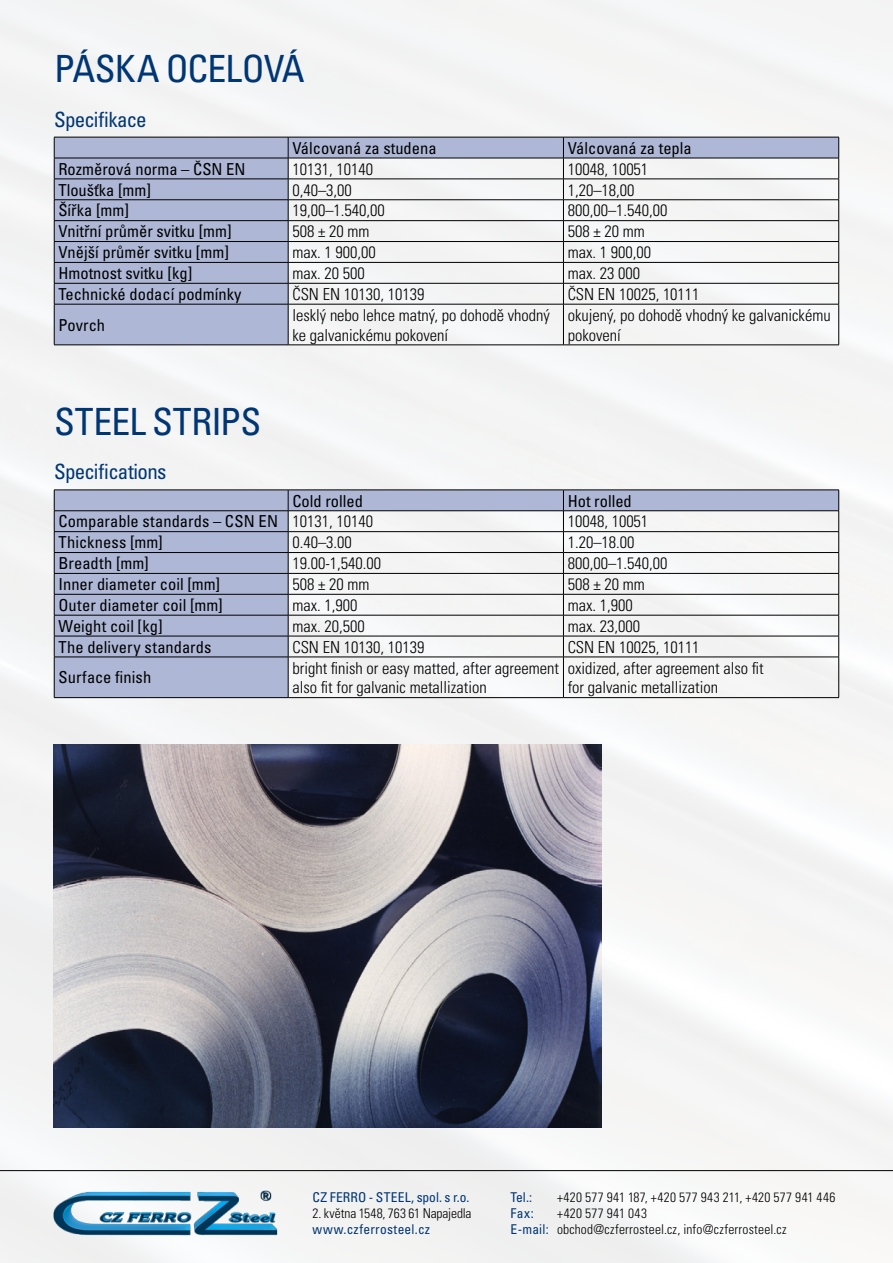
<style>
.page{position:relative;width:893px;height:1263px;background:#f4f5f5}
.page>*{position:absolute;margin:0;border:0;box-sizing:border-box;transform-origin:0 0}
.t1{font:condensed 37.5px "Univers CE";letter-spacing:-.01em;color:#003674}
.t2{font:condensed 21px "Univers CE";letter-spacing:-.035em;color:#003674}
.t3{font:300 condensed 16.5px/19.8px "Univers CE";color:#000}
.t4{font:condensed 16.5px "Univers CE";color:#000}
.t5{font:300 condensed 13.5px/16.2px "Univers CE";letter-spacing:.015em;color:#000}
.t6{font:condensed 13.5px "Univers CE";letter-spacing:.015em;color:#003674}
.t7{font:300 condensed 13.5px "Univers CE";letter-spacing:-.005em;color:#000}
.s1{font-weight:300}
.s2{font-weight:400;color:#003674}
</style>
<div class="page">
<img style="left:53px;top:1187px;width:225px;height:49px">
<hr style="left:0;top:1170px;width:893px;height:1px;background:#000">
<div style="left:55px;top:138px;width:233px;height:207px;background:#aeb8d6"></div>
<hr style="left:54px;top:137px;width:234px;height:1px;background:#000">
<hr style="left:54px;top:158px;width:234px;height:1px;background:#000">
<hr style="left:54px;top:179px;width:234px;height:1px;background:#000">
<hr style="left:54px;top:199px;width:234px;height:1px;background:#000">
<hr style="left:54px;top:220px;width:234px;height:1px;background:#000">
<hr style="left:54px;top:241px;width:234px;height:1px;background:#000">
<hr style="left:54px;top:262px;width:234px;height:1px;background:#000">
<hr style="left:54px;top:283px;width:234px;height:1px;background:#000">
<svg style="left:54px;top:137px;width:1px;height:167px"></svg>
<hr style="left:54px;top:304px;width:234px;height:1px;background:#000">
<hr style="left:54px;top:304px;width:1px;height:41px;background:#000">
<hr style="left:288px;top:304px;width:275px;height:1px;background:#000">
<hr style="left:288px;top:304px;width:1px;height:41px;background:#000">
<hr style="left:563px;top:304px;width:276px;height:1px;background:#000">
<hr style="left:563px;top:304px;width:1px;height:41px;background:#000">
<hr style="left:838px;top:304px;width:1px;height:41px;background:#000">
<hr style="left:54px;top:345px;width:234px;height:1px;background:#000">
<hr style="left:288px;top:345px;width:275px;height:1px;background:#000">
<hr style="left:563px;top:345px;width:276px;height:1px;background:#000">
<svg style="left:288px;top:137px;width:551px;height:167px"></svg>
<hr style="left:288px;top:158px;width:275px;height:1px;background:#000">
<hr style="left:563px;top:158px;width:276px;height:1px;background:#000">
<svg style="left:55px;top:491px;width:783px;height:206px;fill:#f2f2f3"></svg>
<hr style="left:54px;top:531px;width:234px;height:1px;background:#000">
<hr style="left:288px;top:531px;width:275px;height:1px;background:#000">
<hr style="left:563px;top:531px;width:276px;height:1px;background:#000">
<hr style="left:54px;top:552px;width:234px;height:1px;background:#000">
<hr style="left:288px;top:552px;width:275px;height:1px;background:#000">
<hr style="left:563px;top:552px;width:276px;height:1px;background:#000">
<hr style="left:54px;top:573px;width:234px;height:1px;background:#000">
<hr style="left:288px;top:573px;width:275px;height:1px;background:#000">
<hr style="left:563px;top:573px;width:276px;height:1px;background:#000">
<hr style="left:54px;top:594px;width:234px;height:1px;background:#000">
<hr style="left:288px;top:594px;width:275px;height:1px;background:#000">
<hr style="left:563px;top:594px;width:276px;height:1px;background:#000">
<hr style="left:54px;top:615px;width:234px;height:1px;background:#000">
<hr style="left:288px;top:615px;width:275px;height:1px;background:#000">
<hr style="left:563px;top:615px;width:276px;height:1px;background:#000">
<hr style="left:54px;top:636px;width:234px;height:1px;background:#000">
<hr style="left:288px;top:636px;width:275px;height:1px;background:#000">
<hr style="left:563px;top:636px;width:276px;height:1px;background:#000">
<svg style="left:563px;top:491px;width:1px;height:166px"></svg>
<hr style="left:54px;top:657px;width:234px;height:1px;background:#000">
<hr style="left:288px;top:657px;width:275px;height:1px;background:#000">
<hr style="left:563px;top:657px;width:276px;height:1px;background:#000">
<hr style="left:563px;top:657px;width:1px;height:40px;background:#000">
<hr style="left:838px;top:657px;width:1px;height:40px;background:#000">
<hr style="left:288px;top:697px;width:275px;height:1px;background:#000">
<hr style="left:563px;top:697px;width:276px;height:1px;background:#000">
<hr style="left:54px;top:490px;width:234px;height:1px;background:#000">
<hr style="left:288px;top:490px;width:275px;height:1px;background:#000">
<hr style="left:563px;top:490px;width:276px;height:1px;background:#000">
<svg style="left:838px;top:490px;width:1px;height:167px"></svg>
<hr style="left:288px;top:510px;width:275px;height:1px;background:#000">
<hr style="left:563px;top:510px;width:276px;height:1px;background:#000">
<hr style="left:54px;top:510px;width:234px;height:1px;background:#000">
<svg style="left:54px;top:490px;width:1px;height:167px"></svg>
<svg style="left:288px;top:490px;width:1px;height:167px"></svg>
<hr style="left:54px;top:657px;width:1px;height:40px;background:#000">
<hr style="left:288px;top:657px;width:1px;height:40px;background:#000">
<hr style="left:54px;top:697px;width:234px;height:1px;background:#000">
<img style="left:53px;top:745px;width:549px;height:382px">
<h1 class="t1" style="left:54px;top:48px;width:132px">Páska ocelo</h1>
<h1 class="t1" style="left:264px;top:48px;width:43px">vá</h1>
<p class="t2" style="left:54px;top:107px;width:94px">Specifikace</p>
<p class="t4" style="left:292px;top:139px;width:146px">Válcovaná za studena</p>
<p class="t4" style="left:568px;top:139px;width:126px">Válcovaná za tepla</p>
<p class="t4" style="left:58px;top:159px;width:188px">Rozměrová norma – ČSN EN</p>
<p class="t3" style="left:292px;top:159px;width:82px">10131, 10140</p>
<p class="t3" style="left:568px;top:159px;width:82px">10048, 10051</p>
<p class="t4" style="left:58px;top:180px;width:94px">Tloušťka [mm]</p>
<p class="t3" style="left:292px;top:180px;width:61px">0,40–3,00</p>
<p class="t3" style="left:568px;top:180px;width:68px">1,20–18,00</p>
<p class="t4" style="left:58px;top:201px;width:72px">Šířka [mm]</p>
<p class="t3" style="left:292px;top:201px;width:94px">19,00–1.540,00</p>
<p class="t3" style="left:568px;top:201px;width:101px">800,00–1.540,00</p>
<p class="t4" style="left:58px;top:222px;width:175px">Vnitřní průměr svitku [mm]</p>
<p class="t3" style="left:292px;top:222px;width:78px">508 ± 20 mm</p>
<p class="t3" style="left:568px;top:222px;width:78px">508 ± 20 mm</p>
<p class="t4" style="left:58px;top:243px;width:172px">Vnější průměr svitku [mm]</p>
<p class="t3" style="left:292px;top:243px;width:85px">max. 1 900,00</p>
<p class="t3" style="left:568px;top:243px;width:85px">max. 1 900,00</p>
<p class="t4" style="left:58px;top:264px;width:135px">Hmotnost svitku [kg]</p>
<p class="t3" style="left:292px;top:264px;width:74px">max. 20 500</p>
<p class="t3" style="left:568px;top:264px;width:74px">max. 23 000</p>
<p class="t4" style="left:58px;top:285px;width:184px">Technické dodací podmínky</p>
<p class="t3" style="left:292px;top:284px;width:133px">ČSN EN 10130, 10139</p>
<p class="t3" style="left:568px;top:284px;width:133px">ČSN EN 10025, 10111</p>
<p class="t4" style="left:58px;top:315px;width:48px">Povrch</p>
<p class="t3" style="left:292px;top:305px;width:259px">lesklý nebo lehce matný, po dohodě vhodný ke galvanickému pokovení</p>
<p class="t3" style="left:568px;top:305px;width:264px">okujený, po dohodě vhodný ke galvanickému pokovení</p>
<h1 class="t1" style="left:54px;top:400px;width:40px">Steel</h1>
<h1 class="t1" style="left:152px;top:400px;width:87px">strips</h1>
<p class="t2" style="left:54px;top:460px;width:114px">Specifications</p>
<p class="t4" style="left:292px;top:491px;width:72px">Cold rolled</p>
<p class="t4" style="left:568px;top:491px;width:66px">Hot rolled</p>
<p class="t4" style="left:58px;top:512px;width:316px">Comparable standards – CSN EN <span class="s1">10131, 10140</span></p>
<p class="t3" style="left:568px;top:512px;width:82px">10048, 10051</p>
<p class="t4" style="left:58px;top:533px;width:106px">Thickness [mm]</p>
<p class="t3" style="left:292px;top:533px;width:61px">0.40–3.00</p>
<p class="t3" style="left:568px;top:533px;width:68px">1.20–18.00</p>
<p class="t4" style="left:58px;top:554px;width:92px">Breadth [mm]</p>
<p class="t3" style="left:292px;top:554px;width:90px">19.00-1,540.00</p>
<p class="t3" style="left:568px;top:554px;width:101px">800,00–1.540,00</p>
<p class="t4" style="left:58px;top:575px;width:163px">Inner diameter coil [mm]</p>
<p class="t3" style="left:292px;top:575px;width:78px">508 ± 20 mm</p>
<p class="t3" style="left:568px;top:575px;width:78px">508 ± 20 mm</p>
<p class="t4" style="left:58px;top:596px;width:166px">Outer diameter coil [mm]</p>
<p class="t3" style="left:292px;top:595px;width:67px">max. 1,900</p>
<p class="t3" style="left:568px;top:595px;width:67px">max. 1,900</p>
<p class="t4" style="left:58px;top:617px;width:106px">Weight coil [kg]</p>
<p class="t3" style="left:292px;top:616px;width:74px">max. 20,500</p>
<p class="t3" style="left:568px;top:616px;width:74px">max. 23,000</p>
<p class="t4" style="left:58px;top:637px;width:154px">The delivery standards</p>
<p class="t3" style="left:292px;top:637px;width:133px">CSN EN 10130, 10139</p>
<p class="t3" style="left:568px;top:637px;width:133px">CSN EN 10025, 10111</p>
<p class="t4" style="left:58px;top:668px;width:94px">Surface finish</p>
<p class="t3" style="left:292px;top:658px;width:268px">bright finish or easy matted, after agreement also fit for galvanic metallization</p>
<p class="t3" style="left:568px;top:658px;width:198px">oxidized, after agreement also fit for galvanic metallization</p>
<p class="t6" style="left:313px;top:1189px;width:159px">CZ FERRO - STEEL, spol. s r.o.</p>
<p class="t7" style="left:313px;top:1206px;width:160px">2. května 1548, 763 61 Napajedla</p>
<p class="t6" style="left:313px;top:1222px;width:119px">www.czferrosteel.cz</p>
<p class="t6" style="left:510px;top:1189px;width:23px">Tel.:</p>
<p class="t5" style="left:557px;top:1189px;width:280px">+420 577 941 187, +420 577 943 211, +420 577 941 446</p>
<p class="t6" style="left:510px;top:1206px;width:25px">Fax:</p>
<p class="t5" style="left:510px;top:1205px;width:277px;text-indent:46px">+420 577 941 043<br><span class="s2">E-mail:</span> obchod@czferrosteel.cz, info@czferrosteel.cz</p>
</div>
